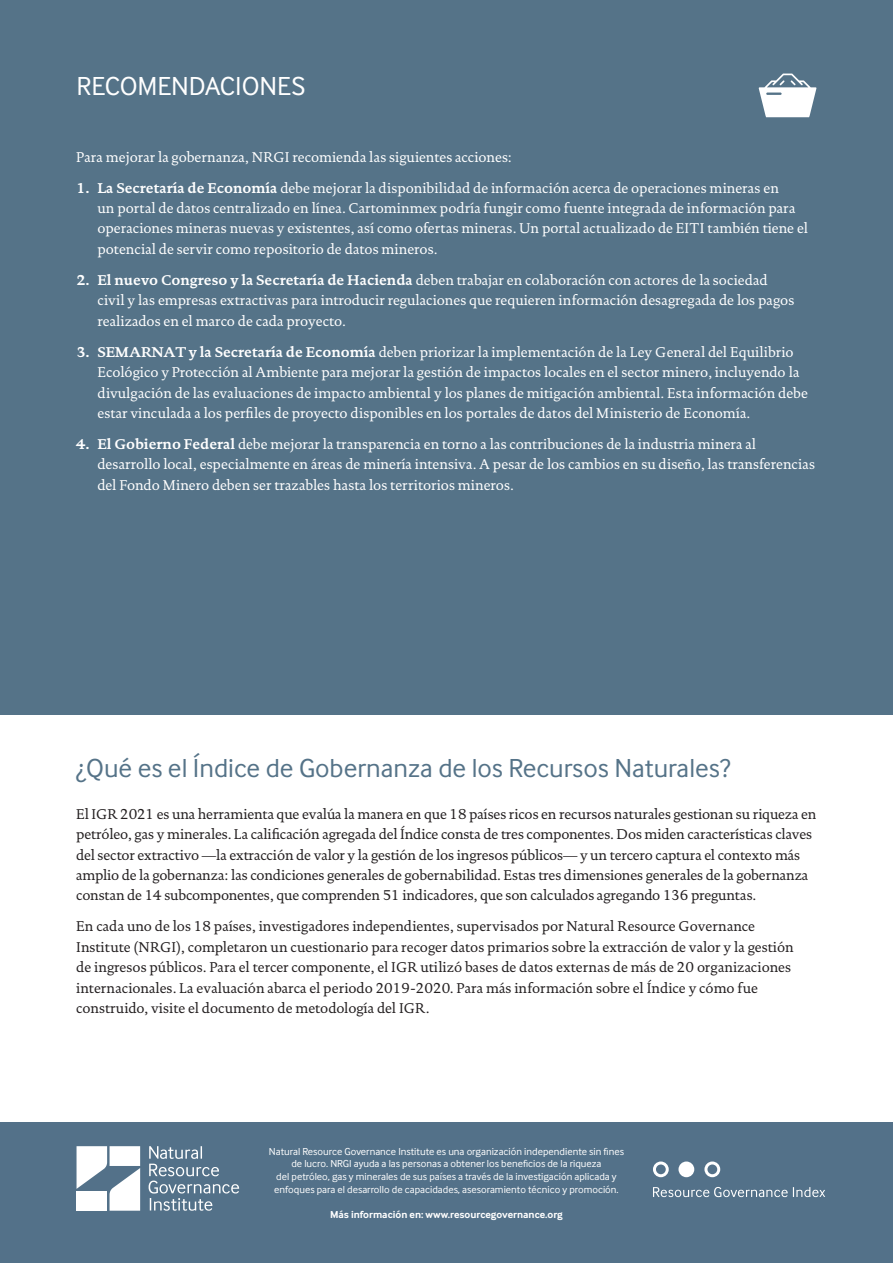
<style>
.page{position:relative;width:893px;height:1263px;background:#fff}
.page>*{position:absolute;margin:0;border:0;box-sizing:border-box;transform-origin:0 0}
.t1{font:27px "Inter Face";color:#557388}
.t2{font:27px "Inter Face";letter-spacing:-.005em;color:#fff}
.t3{font:14.4px/20.4px "DTL Documenta T";color:#fff}
.t4{font:14.4px/20.4px "DTL Documenta T";letter-spacing:-.005em;color:#231f20}
.t5{font:10.5px/12.6px "Inter Face";color:#fff;text-align:center}
.t6{font:700 10.5px "Inter Face";color:#fff}
.s1{font-weight:700}
</style>
<div class="page">
<div style="left:0;top:1122px;width:893px;height:141px;background:#537189"></div>
<div style="left:0;top:0;width:893px;height:714px;background:#557388"></div>
<svg style="left:76px;top:1146px;width:64px;height:65px"></svg>
<svg style="left:149px;top:1146px;width:90px;height:65px"></svg>
<svg style="left:653px;top:1187px;width:172px;height:10px"></svg>
<svg style="left:653px;top:1161px;width:16px;height:16px"></svg>
<svg style="left:704px;top:1161px;width:16px;height:16px"></svg>
<div style="left:678px;top:1161px;width:16px;height:16px;background:#fff;border-radius:50%"></div>
<svg style="left:759px;top:74px;width:57px;height:43px"></svg>
<h1 class="t2" style="left:77px;top:70px;width:230px">RECOMENDACIONES</h1>
<p class="t3" style="left:76px;top:146px;width:437px">Para mejorar la gobernanza, NRGI recomienda las siguientes acciones:</p>
<p class="t3" style="left:98px;top:177px;width:712px;text-indent:-21px"><span class="s1">1. La Secretaría de Economía</span> debe mejorar la disponibilidad de información acerca de operaciones mineras en<br>un portal de datos centralizado en línea. Cartominmex podría fungir como fuente integrada de información para operaciones mineras nuevas y existentes, así como ofertas mineras. Un portal actualizado de EITI también tiene el potencial de servir como repositorio de datos mineros.</p>
<p class="t3" style="left:98px;top:270px;width:698px;text-indent:-21px"><span class="s1">2. El nuevo Congreso y la Secretaría de Hacienda</span> deben trabajar en colaboración con actores de la sociedad civil y las empresas extractivas para introducir regulaciones que requieren información desagregada de los pagos realizados en el marco de cada proyecto.</p>
<p class="t3" style="left:98px;top:342px;width:712px;text-indent:-21px"><span class="s1">3. SEMARNAT y la Secretaría de Economía</span> deben priorizar la implementación de la Ley General del Equilibrio Ecológico y Protección al Ambiente para mejorar la gestión de impactos locales en el sector minero, incluyendo la divulgación de las evaluaciones de impacto ambiental y los planes de mitigación ambiental. Esta información debe estar vinculada a los perfiles de proyecto disponibles en los portales de datos del Ministerio de Economía.</p>
<p class="t3" style="left:98px;top:434px;width:719px;text-indent:-21px"><span class="s1">4. El Gobierno Federal</span> debe mejorar la transparencia en torno a las contribuciones de la industria minera al desarrollo local, especialmente en áreas de minería intensiva. A pesar de los cambios en su diseño, las transferencias del Fondo Minero deben ser trazables hasta los territorios mineros.</p>
<h1 class="t1" style="left:76px;top:753px;width:656px">¿Qué es el Índice de Gobernanza de los Recursos Naturales?</h1>
<p class="t4" style="left:76px;top:804px;width:742px">El IGR 2021 es una herramienta que evalúa la manera en que 18 países ricos en recursos naturales gestionan su riqueza en petróleo, gas y minerales. La calificación agregada del Índice consta de tres componentes. Dos miden características claves del sector extractivo —la extracción de valor y la gestión de los ingresos públicos— y un tercero captura el contexto más amplio de la gobernanza: las condiciones generales de gobernabilidad. Estas tres dimensiones generales de la gobernanza constan de 14 subcomponentes, que comprenden 51 indicadores, que son calculados agregando 136 preguntas.</p>
<p class="t4" style="left:76px;top:916px;width:719px">En cada uno de los 18 países, investigadores independientes, supervisados por Natural Resource Governance Institute (NRGI), completaron un cuestionario para recoger datos primarios sobre la extracción de valor y la gestión de ingresos públicos. Para el tercer componente, el IGR utilizó bases de datos externas de más de 20 organizaciones internacionales. La evaluación abarca el periodo 2019-2020. Para más información sobre el Índice y cómo fue construido, visite el documento de metodología del IGR.</p>
<p class="t5" style="left:269px;top:1145px;width:357px">Natural Resource Governance Institute es una organización independiente sin fines de lucro. NRGI ayuda a las personas a obtener los beneficios de la riqueza<br>del petróleo, gas y minerales de sus países a través de la investigación aplicada y enfoques para el desarrollo de capacidades, asesoramiento técnico y promoción.</p>
<p class="t6" style="left:330px;top:1208px;width:234px">Más información en: www.resourcegovernance.org</p>
</div>
